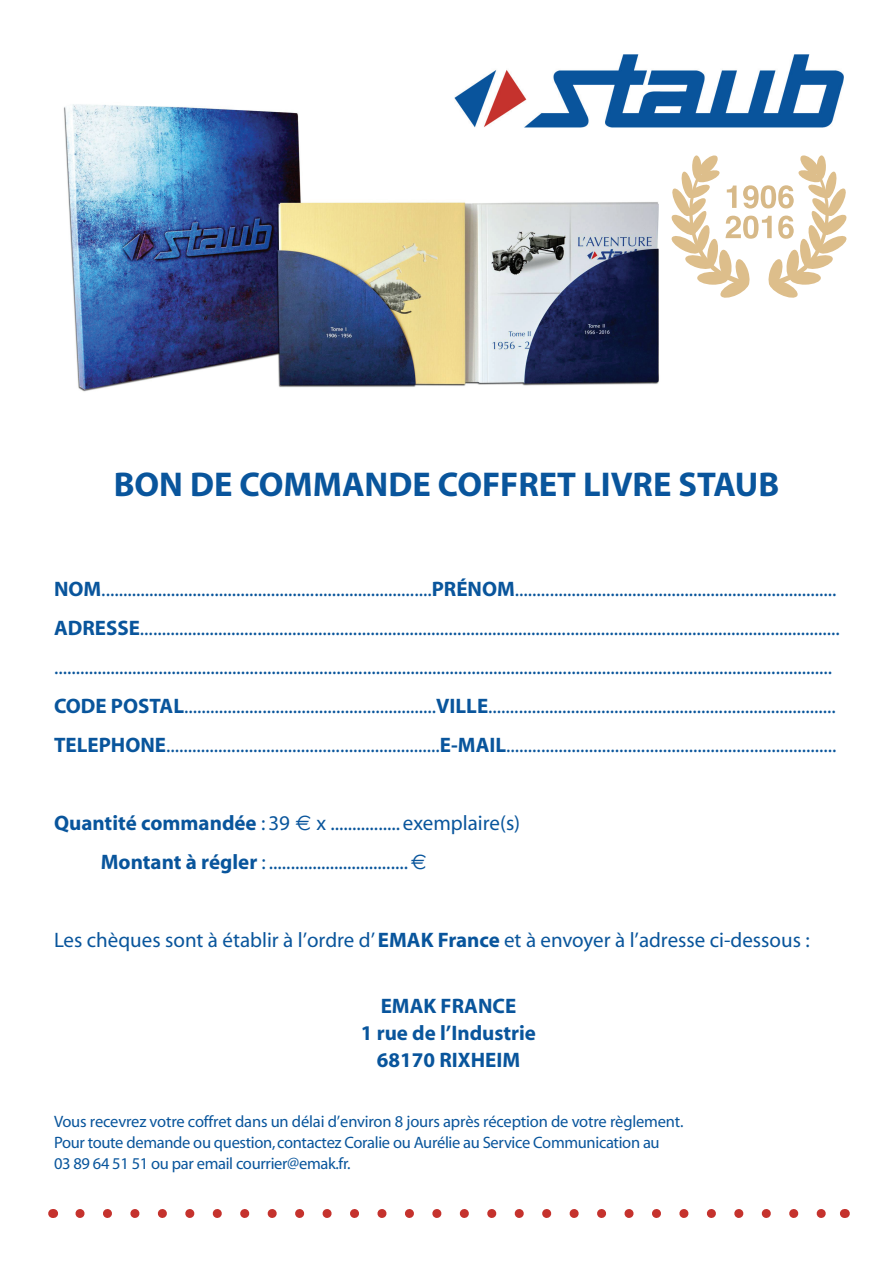
<style>
.page{position:relative;width:893px;height:1263px;background:#fff}
.page>*{position:absolute;margin:0;border:0;box-sizing:border-box;transform-origin:0 0}
.t1{font:700 34.5px "Myriad";color:#09559c}
.t2{font:21px/39px "Myriad";color:#09559c}
.t3{font:700 21px/27px "Myriad";color:#09559c;text-align:center}
.t4{font:16.5px/21px "Myriad";letter-spacing:-.02em;color:#09559c}
.s1{font-weight:700}
.s2{font-family:"Euro Sig"}
</style>
<div class="page">
<svg style="left:671px;top:155px;width:176px;height:143px"></svg>
<img style="left:63px;top:104px;width:606px;height:288px">
<img style="left:454px;top:54px;width:389px;height:73px">
<svg style="left:80px;top:1209px;width:746px;height:9px"></svg>
<h1 class="t1" style="left:114px;top:466px;width:667px">BON DE COMMANDE COFFRET LIVRE STAUB</h1>
<p class="t2" style="left:54px;top:571px;width:787px"><span class="s1">NOM</span>............................................................................<span class="s1">PRÉNOM</span>..........................................................................<br><span class="s1">ADRESSE</span>................................................................................................................................................................. ...................................................................................................................................................................................<br><span class="s1">CODE POSTAL</span>..........................................................<span class="s1">VILLE</span>................................................................................<br><span class="s1">TELEPHONE</span>...............................................................<span class="s1">E-MAIL</span>............................................................................</p>
<p class="t2" style="left:101px;top:805px;width:421px;text-indent:-47px"><span class="s1">Quantité commandée</span> : 39 <span class="s2">€</span> x ................ exemplaire(s)<br><span class="s1">Montant à régler</span> : ................................ <span class="s2">€</span></p>
<p class="t2" style="left:54px;top:922px;width:757px">Les chèques sont à établir à l’ordre d’ <span class="s1">EMAK France</span> et à envoyer à l’adresse ci-dessous :</p>
<p class="t3" style="left:361px;top:993px;width:177px">EMAK FRANCE<br>1 rue de l’Industrie<br>68170 RIXHEIM</p>
<p class="t4" style="left:54px;top:1112px;width:631px">Vous recevrez votre coffret dans un délai d’environ 8 jours après réception de votre règlement.<br>Pour toute demande ou question, contactez Coralie ou Aurélie au Service Communication au<br>03 89 64 51 51 ou par email courrier@emak.fr.</p>
</div>
